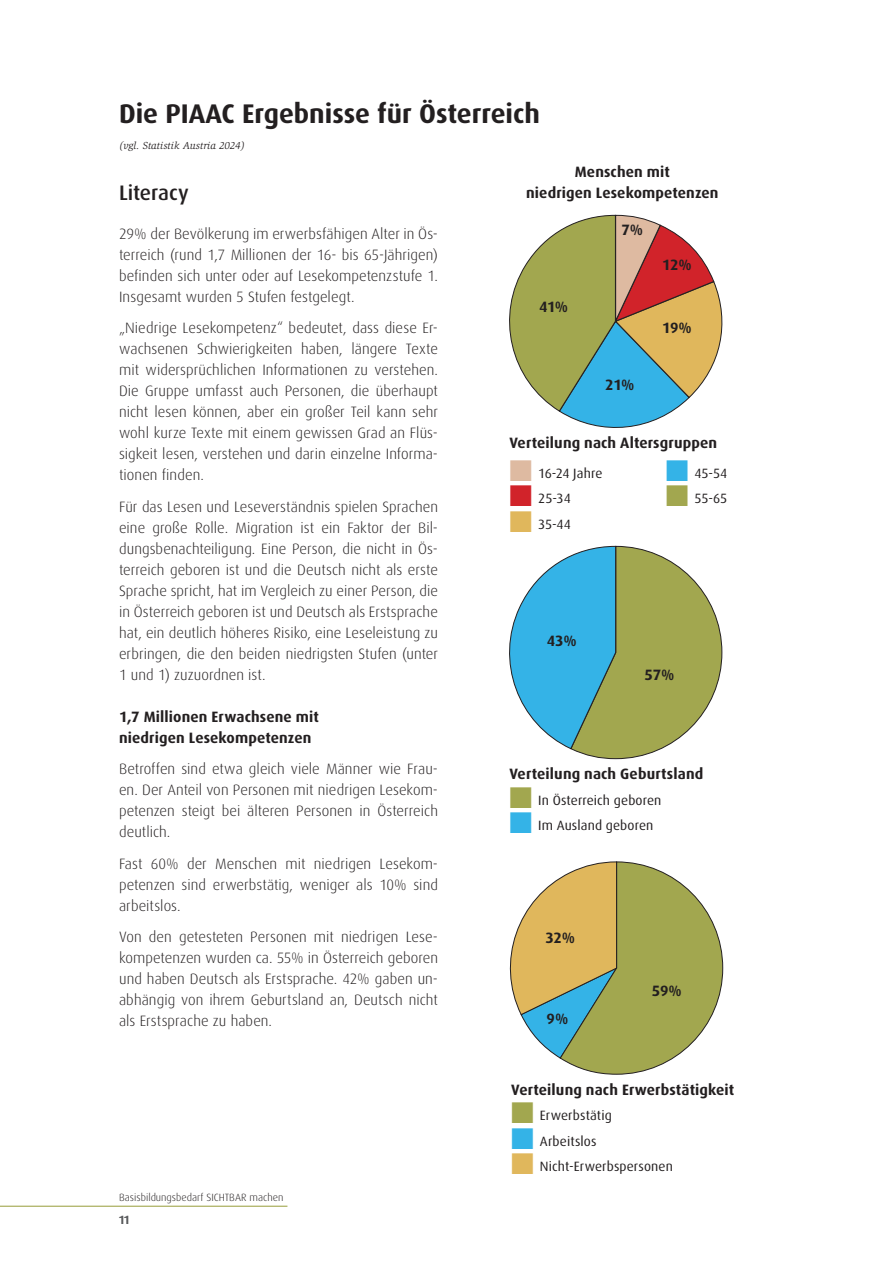
<style>
.page{position:relative;width:893px;height:1263px;background:#fff}
.page>*{position:absolute;margin:0;border:0;box-sizing:border-box;transform-origin:0 0}
.T_Überschrift{font:700 27px "Dax";color:#231f20}
.T_Unterzeile{font:500 21px "Dax";letter-spacing:-.005em;color:#231f20}
.F_01{font:300 15px/21px "Dax";letter-spacing:.005em;color:#231f20;text-align:justify}
.T_Autorin{font:700 15px/21px "Dax";letter-spacing:.01em;color:#231f20}
.t1{font:13.5px "Dax";letter-spacing:.01em;color:#231f20}
.t2{font:700 12px "Dax Pro";color:#57585a}
.t3{font:300 10.5px "Dax Pro";color:#231f20}
.t4{font:italic 10.5px "Slimbach Std";color:#231f20}
.s1{color:#debaa1}
.s2{color:#d1232a}
.s3{color:#e0b75c}
.s4{color:#34b3e7}
.s5{color:#a2a74f}
</style>
<div class="page">
<svg style="left:509px;top:215px;width:214px;height:213px"></svg>
<svg style="left:509px;top:546px;width:213px;height:213px"></svg>
<svg style="left:509px;top:862px;width:214px;height:212px"></svg>
<hr style="left:0;top:1206px;width:287px;height:1px;background:#a2a74f">
<p class="T_Überschrift" style="left:119px;top:99px;width:422px">Die PIAAC Ergebnisse für Österreich</p>
<p class="t4" style="left:119px;top:139px;width:127px">(vgl. Statistik Austria 2024)</p>
<p class="T_Autorin" style="left:526px;top:161px;width:194px;text-align:center">Menschen mit<br>niedrigen Lesekompetenzen</p>
<p class="T_Unterzeile" style="left:119px;top:181px;width:71px">Literacy</p>
<p class="F_01" style="left:119px;top:223px;width:320px">29% der Bevölkerung im erwerbsfähigen Alter in Ös&shy;terreich (rund 1,7 Millionen der 16- bis 65-Jährigen) befinden sich unter oder auf Lesekompetenzstufe 1.<br>Insgesamt wurden 5 Stufen festgelegt.</p>
<p class="F_01" style="left:119px;top:318px;width:320px">„Niedrige Lesekompetenz“ bedeutet, dass diese Er&shy;wachsenen Schwierigkeiten haben, längere Texte mit widersprüchlichen Informationen zu verstehen.<br>Die Gruppe umfasst auch Personen, die überhaupt nicht lesen können, aber ein großer Teil kann sehr wohl kurze Texte mit einem gewissen Grad an Flüs&shy;sigkeit lesen, verstehen und darin einzelne Informa&shy;tionen finden.</p>
<p class="F_01" style="left:119px;top:496px;width:320px">Für das Lesen und Leseverständnis spielen Sprachen eine große Rolle. Migration ist ein Faktor der Bil&shy;dungsbenachteiligung. Eine Person, die nicht in Ös&shy;terreich geboren ist und die Deutsch nicht als erste Sprache spricht, hat im Vergleich zu einer Person, die in Österreich geboren ist und Deutsch als Erstsprache hat, ein deutlich höheres Risiko, eine Leseleistung zu erbringen, die den beiden niedrigsten Stufen (unter 1 und 1) zuzuordnen ist.</p>
<p class="T_Autorin" style="left:119px;top:706px;width:201px">1,7 Millionen Erwachsene mit niedrigen Lesekompetenzen</p>
<p class="F_01" style="left:119px;top:759px;width:320px">Betroffen sind etwa gleich viele Männer wie Frau&shy;en. Der Anteil von Personen mit niedrigen Lesekom&shy;petenzen steigt bei älteren Personen in Österreich deutlich.</p>
<p class="F_01" style="left:119px;top:853px;width:320px">Fast 60% der Menschen mit niedrigen Lesekom&shy;petenzen sind erwerbstätig, weniger als 10% sind arbeitslos.</p>
<p class="F_01" style="left:119px;top:927px;width:320px">Von den getesteten Personen mit niedrigen Lese&shy;kompetenzen wurden ca. 55% in Österreich geboren und haben Deutsch als Erstsprache. 42% gaben un&shy;abhängig von ihrem Geburtsland an, Deutsch nicht als Erstsprache zu haben.</p>
<p class="T_Autorin" style="left:621px;top:220px;width:23px">7%</p>
<p class="T_Autorin" style="left:662px;top:254px;width:31px">12%</p>
<p class="T_Autorin" style="left:539px;top:296px;width:31px">41%</p>
<p class="T_Autorin" style="left:662px;top:317px;width:31px">19%</p>
<p class="T_Autorin" style="left:605px;top:374px;width:31px">21%</p>
<p class="T_Autorin" style="left:509px;top:432px;width:209px">Verteilung nach Altersgruppen</p>
<p class="t1" style="left:509px;top:465px;width:94px"><span class="s1">■</span> 16-24 Jahre</p>
<p class="t1" style="left:509px;top:491px;width:63px"><span class="s2">■</span> 25-34</p>
<p class="t1" style="left:509px;top:516px;width:63px"><span class="s3">■</span> 35-44</p>
<p class="t1" style="left:666px;top:465px;width:63px"><span class="s4">■</span> 45-54</p>
<p class="t1" style="left:666px;top:491px;width:63px"><span class="s5">■</span> 55-65</p>
<p class="T_Autorin" style="left:547px;top:630px;width:31px">43%</p>
<p class="T_Autorin" style="left:645px;top:664px;width:31px">57%</p>
<p class="T_Autorin" style="left:509px;top:763px;width:195px">Verteilung nach Geburtsland</p>
<p class="t1" style="left:509px;top:792px;width:153px"><span class="s5">■</span> In Österreich geboren</p>
<p class="t1" style="left:509px;top:818px;width:145px"><span class="s4">■</span> Im Ausland geboren</p>
<p class="T_Autorin" style="left:546px;top:927px;width:31px">32%</p>
<p class="T_Autorin" style="left:652px;top:980px;width:31px">59%</p>
<p class="T_Autorin" style="left:547px;top:1008px;width:23px">9%</p>
<p class="t3" style="left:119px;top:1191px;width:166px">Basisbildungsbedarf SICHTBAR machen</p>
<p class="t2" style="left:119px;top:1212px;width:12px">11</p>
<p class="T_Autorin" style="left:511px;top:1079px;width:225px">Verteilung nach Erwerbstätigkeit</p>
<p class="t1" style="left:511px;top:1108px;width:102px"><span class="s5">■</span> Erwerbstätig</p>
<p class="t1" style="left:511px;top:1133px;width:87px"><span class="s4">■</span> Arbeitslos</p>
<p class="t1" style="left:511px;top:1159px;width:163px"><span class="s3">■</span> Nicht-Erwerbspersonen</p>
</div>
